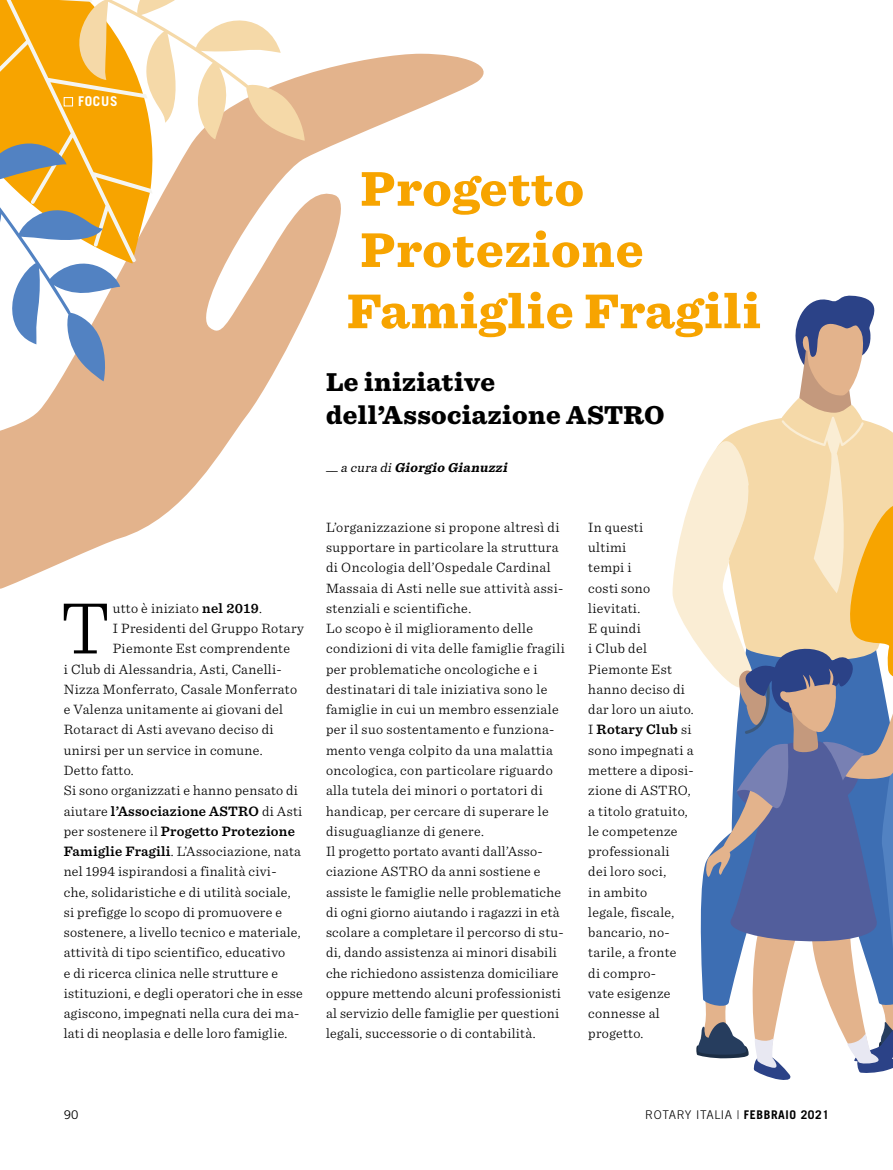
<style>
.page{position:relative;width:893px;height:1170px;background:#fff}
.page>*{position:absolute;margin:0;border:0;box-sizing:border-box;transform-origin:0 0}
.t1{font:300 76.8px "Sentinel";color:#000}
.t2{font:900 51px/61.2px "Sentinel";letter-spacing:.02em;color:#f7a400}
.t3{font:900 27px/32.4px "Sentinel";letter-spacing:.015em;color:#000}
.t4{font:300 14.25px/20.2px "Sentinel";letter-spacing:.025em;color:#000}
.t5{font:600 14.25px "Sentinel";letter-spacing:.02em;color:#000}
.t6{font:italic 700 13.5px "Sentinel";color:#000}
.t7{font:700 13.5px "Trade Gothic";letter-spacing:.05em;color:#fff}
.t8{font:300 12px "Trade Gothic";letter-spacing:.05em;color:#000}
.t9{font:12px "Trade Gothic";color:#000}
.s1{font-weight:600}
.s2{font-weight:300}
.s3{font-weight:400}
.s4{font-weight:700}
</style>
<div class="page">
<svg style="left:0;top:54px;width:484px;height:535px"></svg>
<svg style="left:672px;top:295px;width:221px;height:785px"></svg>
<svg style="left:0;top:0;width:305px;height:381px"></svg>
<p class="t7" style="left:78px;top:93px;width:41px">FOCUS</p>
<h1 class="t1" style="left:60px;top:570px;width:52px">T</h1>
<p class="t4" style="left:113px;top:597px;width:151px">utto è iniziato <span class="s1">nel 2019</span>.</p>
<p class="t4" style="left:113px;top:617px;width:193px">I Presidenti del Gruppo Rotary</p>
<p class="t4" style="left:113px;top:637px;width:179px">Piemonte Est comprendente</p>
<p class="t4" style="left:64px;top:657px;width:220px">i Club di Alessandria, Asti, Canelli-</p>
<p class="t4" style="left:64px;top:678px;width:235px">Nizza Monferrato, Casale Monferrato</p>
<p class="t4" style="left:64px;top:698px;width:221px">e Valenza unitamente ai giovani del</p>
<p class="t4" style="left:64px;top:718px;width:211px">Rotaract di Asti avevano deciso di</p>
<p class="t4" style="left:64px;top:738px;width:200px">unirsi per un service in comune.</p>
<p class="t4" style="left:64px;top:759px;width:71px">Detto fatto.</p>
<p class="t4" style="left:64px;top:779px;width:236px">Si sono organizzati e hanno pensato di</p>
<p class="t5" style="left:64px;top:799px;width:240px"><span class="s2">aiutare</span> l’Associazione ASTRO <span class="s2">di Asti</span></p>
<p class="t5" style="left:64px;top:820px;width:233px"><span class="s2">per sostenere il</span> Progetto Protezione</p>
<p class="t4" style="left:64px;top:840px;width:239px"><span class="s1">Famiglie Fragili</span>. L’Associazione, nata</p>
<p class="t4" style="left:64px;top:860px;width:214px">nel 1994 ispirandosi a finalità civi-</p>
<p class="t4" style="left:64px;top:880px;width:228px">che, solidaristiche e di utilità sociale,</p>
<p class="t4" style="left:64px;top:900px;width:220px">si prefigge lo scopo di promuovere e</p>
<p class="t4" style="left:64px;top:921px;width:238px">sostenere, a livello tecnico e materiale,</p>
<p class="t4" style="left:64px;top:941px;width:223px">attività di tipo scientifico, educativo</p>
<p class="t4" style="left:64px;top:961px;width:216px">e di ricerca clinica nelle strutture e</p>
<p class="t4" style="left:64px;top:981px;width:241px">istituzioni, e degli operatori che in esse</p>
<p class="t4" style="left:64px;top:1002px;width:237px">agiscono, impegnati nella cura dei ma-</p>
<p class="t4" style="left:64px;top:1022px;width:225px">lati di neoplasia e delle loro famiglie.</p>
<h2 class="t2" style="left:347px;top:156px;width:415px">Progetto<br>Protezione<br>Famiglie Fragili</h2>
<h3 class="t3" style="left:326px;top:365px;width:340px">Le iniziative dell’Associazione ASTRO</h3>
<p class="t6" style="left:326px;top:457px;width:186px"><span class="s3">__a cura di</span>Giorgio Gianuzzi</p>
<p class="t4" style="left:326px;top:516px;width:240px">L’organizzazione si propone altresì di supportare in particolare la struttura di Oncologia dell’Ospedale Cardinal Massaia di Asti nelle sue attività assi&shy;stenziali e scientifiche.<br>Lo scopo è il miglioramento delle condizioni di vita delle famiglie fragili per problematiche oncologiche e i destinatari di tale iniziativa sono le famiglie in cui un membro essenziale per il suo sostentamento e funziona&shy;mento venga colpito da una malattia oncologica, con particolare riguardo alla tutela dei minori o portatori di handicap, per cercare di superare le disuguaglianze di genere.<br>Il progetto portato avanti dall’Asso&shy;ciazione ASTRO da anni sostiene e assiste le famiglie nelle problematiche di ogni giorno aiutando i ragazzi in età scolare a completare il percorso di stu&shy;di, dando assistenza ai minori disabili che richiedono assistenza domiciliare oppure mettendo alcuni professionisti al servizio delle famiglie per questioni legali, successorie o di contabilità.</p>
<p class="t4" style="left:588px;top:516px;width:107px">In questi<br>ultimi<br>tempi i<br>costi sono lievitati.<br>E quindi<br>i Club del<br>Piemonte Est hanno deciso di dar loro un aiuto.<br>I <span class="s1">Rotary Club</span> si sono impegnati a mettere a diposi&shy;zione di ASTRO, a titolo gratuito, le competenze professionali<br>dei loro soci,<br>in ambito<br>legale, fiscale, bancario, no&shy;tarile, a fronte<br>di compro-<br>vate esigenze connesse al progetto.</p>
<p class="t9" style="left:64px;top:1107px;width:16px">90</p>
<p class="t8" style="left:645px;top:1107px;width:185px">ROTARY ITALIA | <span class="s4">FEBBRAIO 2021</span></p>
</div>
